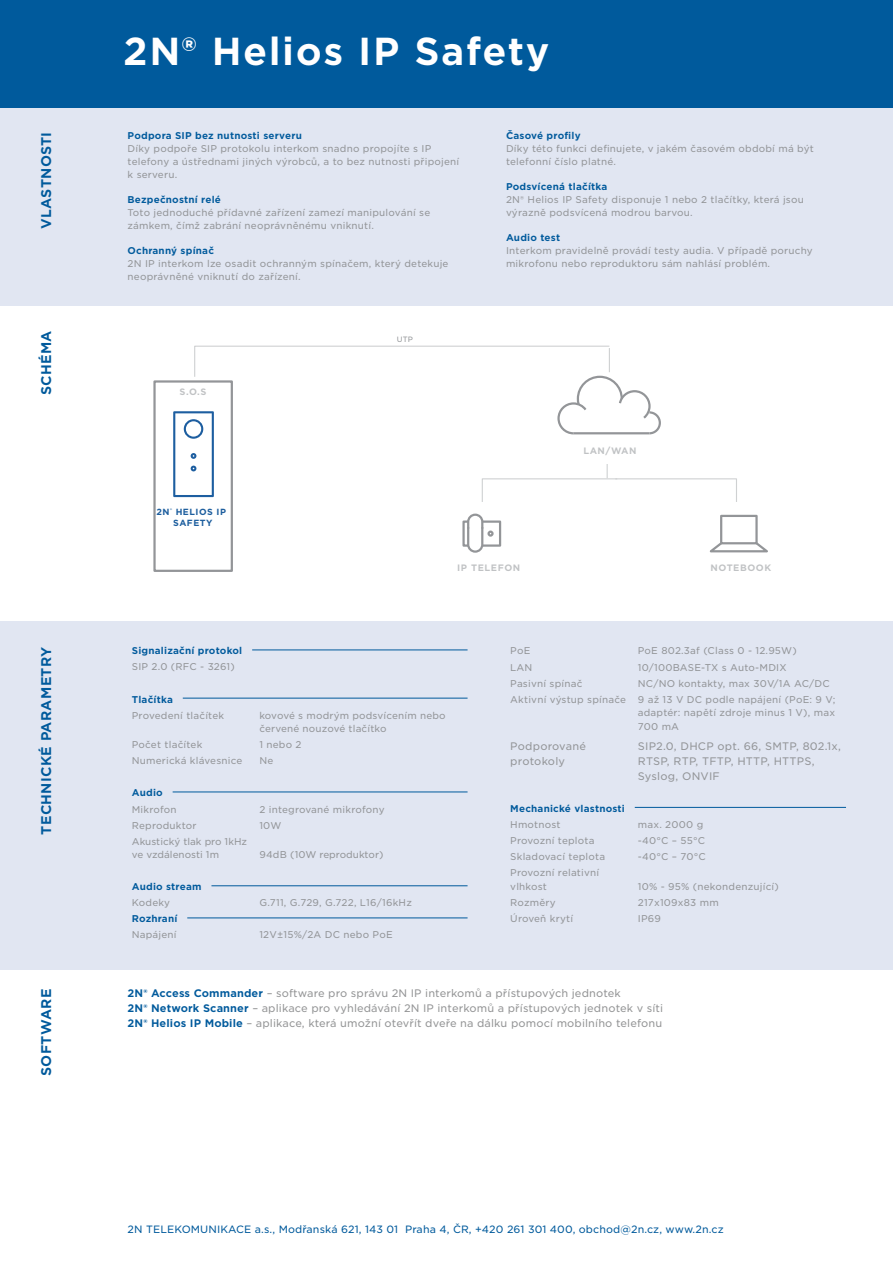
<style>
.page{position:relative;width:893px;height:1263px;background:#fff}
.page>*{position:absolute;margin:0;border:0;box-sizing:border-box;transform-origin:0 0}
.t1{font:700 37.5px "Gotham S Sm";letter-spacing:.04em;color:#fff}
.t2{font:700 13.5px "Gotham S Sm";letter-spacing:.02em;color:#005a9c}
.t3{font:10.5px/15px "Gotham S Sm";letter-spacing:.01em;color:#949596}
.t4{font:10.5px/15px "Gotham S Sm";letter-spacing:.02em;color:#939598}
.t5{font:10.2px "Gotham S Sm";letter-spacing:.01em;color:#005a9c}
.t6{font:9.45px/12.8px "Gotham S Sm";letter-spacing:.02em;color:#939598}
.t7{font:700 9.45px "Gotham S Sm";letter-spacing:.02em;color:#005a9c}
.t8{font:9.45px/13.5px "Gotham S Sm";color:#939598}
.t9{font:700 8.85px "Gotham S Sm";letter-spacing:.06em;color:#c0c2c4}
.t10{font:700 8.85px/10.6px "Gotham";letter-spacing:.06em;color:#1d5e9e;text-align:center}
.t11{font:7.35px "Gotham S Sm";color:#939598}
.s1{font-weight:700;color:#005a9c}
</style>
<div class="page">
<div style="left:0;top:106px;width:893px;height:199px;background:#e1e6f2"></div>
<div style="left:0;top:621px;width:893px;height:348px;background:#e1e6f2"></div>
<hr style="left:252px;top:649px;width:216px;height:1px;background:#005a9c">
<hr style="left:183px;top:698px;width:285px;height:1px;background:#005a9c">
<hr style="left:173px;top:791px;width:295px;height:1px;background:#005a9c">
<hr style="left:211px;top:885px;width:257px;height:1px;background:#005a9c">
<hr style="left:187px;top:917px;width:281px;height:1px;background:#005a9c">
<hr style="left:635px;top:807px;width:211px;height:1px;background:#005a9c">
<div style="left:0;top:0;width:893px;height:107px;background:#005a9c"></div>
<div style="left:481px;top:520px;width:20px;height:27px;border:2px solid #939598"></div>
<div style="left:462px;top:520px;width:7px;height:27px;border:2px solid #939598"></div>
<div style="left:487px;top:530px;width:7px;height:7px;border:2px solid #939598;border-radius:50%"></div>
<svg style="left:466px;top:513px;width:18px;height:40px"></svg>
<div style="left:720px;top:515px;width:38px;height:29px;border:2px solid #939598"></div>
<svg style="left:709px;top:540px;width:59px;height:13px"></svg>
<svg style="left:173px;top:345px;width:564px;height:157px"></svg>
<div style="left:153px;top:380px;width:80px;height:192px;border:2px solid #939598"></div>
<h2 class="t2" style="left:37px;top:229px;width:99px;rotate:-90deg">VLASTNOSTI</h2>
<h2 class="t2" style="left:37px;top:395px;width:66px;rotate:-90deg">SCHÉMA</h2>
<h2 class="t2" style="left:37px;top:834px;width:189px;rotate:-90deg">TECHNICKÉ PARAMETRY</h2>
<h2 class="t2" style="left:37px;top:1076px;width:89px;rotate:-90deg">SOFTWARE</h2>
<h1 class="t1" style="left:123px;top:26px;width:428px">2N® Helios IP Safety</h1>
<p class="t7" style="left:128px;top:129px;width:176px">Podpora SIP bez nutnosti serveru</p>
<p class="t6" style="left:128px;top:142px;width:333px">Díky podpoře SIP protokolu interkom snadno propojíte s IP telefony a ústřednami jiných výrobců, a to bez nutnosti připojení k serveru.</p>
<p class="t7" style="left:128px;top:193px;width:95px">Bezpečnostní relé</p>
<p class="t6" style="left:128px;top:206px;width:304px">Toto jednoduché přídavné zařízení zamezí manipulování se zámkem, čímž zabrání neoprávněnému vniknutí.</p>
<p class="t7" style="left:128px;top:244px;width:88px">Ochranný spínač</p>
<p class="t6" style="left:128px;top:257px;width:322px">2N IP interkom lze osadit ochranným spínačem, který detekuje neoprávněné vniknutí do zařízení.</p>
<p class="t9" style="left:180px;top:385px;width:28px">S.O.S</p>
<p class="t10" style="left:157px;top:507px;width:71px">2N<sup>®</sup> HELIOS IP<br>SAFETY</p>
<p class="t11" style="left:397px;top:334px;width:18px">UTP</p>
<p class="t7" style="left:506px;top:129px;width:76px">Časové profily</p>
<p class="t6" style="left:506px;top:142px;width:309px">Díky této funkci definujete, v jakém časovém období má být telefonní číslo platné.</p>
<p class="t7" style="left:506px;top:180px;width:103px">Podsvícená tlačítka</p>
<p class="t6" style="left:506px;top:193px;width:299px">2N® Helios IP Safety disponuje 1 nebo 2 tlačítky, která jsou výrazně podsvícená modrou barvou.</p>
<p class="t7" style="left:506px;top:231px;width:56px">Audio test</p>
<p class="t6" style="left:506px;top:244px;width:308px">Interkom pravidelně provádí testy audia. V případě poruchy mikrofonu nebo reproduktoru sám nahlásí problém.</p>
<p class="t9" style="left:583px;top:445px;width:55px">LAN/WAN</p>
<p class="t9" style="left:457px;top:561px;width:65px">IP TELEFON</p>
<p class="t9" style="left:710px;top:561px;width:62px">NOTEBOOK</p>
<p class="t7" style="left:132px;top:644px;width:112px">Signalizační protokol</p>
<p class="t6" style="left:132px;top:660px;width:105px">SIP 2.0 (RFC - 3261)</p>
<p class="t7" style="left:132px;top:693px;width:43px">Tlačítka</p>
<p class="t6" style="left:132px;top:709px;width:94px">Provedení tlačítek</p>
<p class="t6" style="left:259px;top:708px;width:188px;line-height:13.5px">kovové s modrým podsvícením nebo červené nouzové tlačítko</p>
<p class="t6" style="left:132px;top:738px;width:72px">Počet tlačítek</p>
<p class="t6" style="left:259px;top:738px;width:44px">1 nebo 2</p>
<p class="t6" style="left:132px;top:754px;width:112px">Numerická klávesnice</p>
<p class="t6" style="left:259px;top:754px;width:15px">Ne</p>
<p class="t7" style="left:132px;top:786px;width:32px">Audio</p>
<p class="t6" style="left:132px;top:802px;width:46px">Mikrofon</p>
<p class="t6" style="left:259px;top:802px;width:127px">2 integrované mikrofony</p>
<p class="t6" style="left:132px;top:818px;width:66px">Reproduktor</p>
<p class="t6" style="left:259px;top:818px;width:24px">10W</p>
<p class="t8" style="left:132px;top:834px;width:117px">Akustický tlak pro 1kHz ve vzdálenosti 1m</p>
<p class="t8" style="left:259px;top:848px;width:126px">94dB (10W reproduktor)</p>
<p class="t7" style="left:132px;top:880px;width:71px">Audio stream</p>
<p class="t6" style="left:132px;top:896px;width:40px">Kodeky</p>
<p class="t6" style="left:259px;top:896px;width:154px">G.711, G.729, G.722, L16/16kHz</p>
<p class="t7" style="left:132px;top:912px;width:47px">Rozhraní</p>
<p class="t6" style="left:132px;top:928px;width:46px">Napájení</p>
<p class="t6" style="left:259px;top:928px;width:135px">12V±15%/2A DC nebo PoE</p>
<p class="t6" style="left:510px;top:644px;width:22px">PoE</p>
<p class="t6" style="left:638px;top:644px;width:160px">PoE 802.3af (Class 0 - 12.95W)</p>
<p class="t6" style="left:510px;top:660px;width:24px">LAN</p>
<p class="t6" style="left:638px;top:660px;width:150px">10/100BASE-TX s Auto-MDIX</p>
<p class="t6" style="left:510px;top:676px;width:74px">Pasivní spínač</p>
<p class="t6" style="left:510px;top:675px;width:327px;line-height:16px;text-indent:128px">NC/NO kontakty, max 30V/1A AC/DC<br>Aktivní výstup spínače 9 až 13 V DC podle napájení (PoE: 9 V;</p>
<p class="t6" style="left:638px;top:706px;width:199px;line-height:13.5px">adaptér: napětí zdroje minus 1 V), max<br>700 mA</p>
<p class="t4" style="left:510px;top:738px;width:77px">Podporované protokoly</p>
<p class="t4" style="left:638px;top:738px;width:205px">SIP2.0, DHCP opt. 66, SMTP, 802.1x,<br>RTSP, RTP, TFTP, HTTP, HTTPS,<br>Syslog, ONVIF</p>
<p class="t7" style="left:510px;top:802px;width:116px">Mechanické vlastnosti</p>
<p class="t6" style="left:510px;top:818px;width:52px">Hmotnost</p>
<p class="t6" style="left:638px;top:818px;width:67px">max. 2000 g</p>
<p class="t6" style="left:510px;top:834px;width:86px">Provozní teplota</p>
<p class="t6" style="left:638px;top:834px;width:69px">-40°C – 55°C</p>
<p class="t6" style="left:510px;top:850px;width:96px">Skladovací teplota</p>
<p class="t6" style="left:638px;top:850px;width:70px">-40°C – 70°C</p>
<p class="t6" style="left:510px;top:866px;width:90px;line-height:13.5px">Provozní relativní vlhkost</p>
<p class="t6" style="left:638px;top:880px;width:143px">10% - 95% (nekondenzující)</p>
<p class="t6" style="left:510px;top:896px;width:47px">Rozměry</p>
<p class="t6" style="left:638px;top:896px;width:82px">217x109x83 mm</p>
<p class="t6" style="left:510px;top:912px;width:64px">Úroveň krytí</p>
<p class="t6" style="left:638px;top:912px;width:25px">IP69</p>
<p class="t3" style="left:128px;top:986px;width:537px"><span class="s1">2N® Access Commander</span> – software pro správu 2N IP interkomů a přístupových jednotek<br><span class="s1">2N® Network Scanner</span> – aplikace pro vyhledávání 2N IP interkomů a přístupových jednotek v síti<br><span class="s1">2N® Helios IP Mobile</span> – aplikace, která umožní otevřít dveře na dálku pomocí mobilního telefonu</p>
<p class="t5" style="left:128px;top:1222px;width:598px">2N TELEKOMUNIKACE a.s., Modřanská 621, 143 01 Praha 4, ČR, +420 261 301 400, obchod@2n.cz, www.2n.cz</p>
</div>
